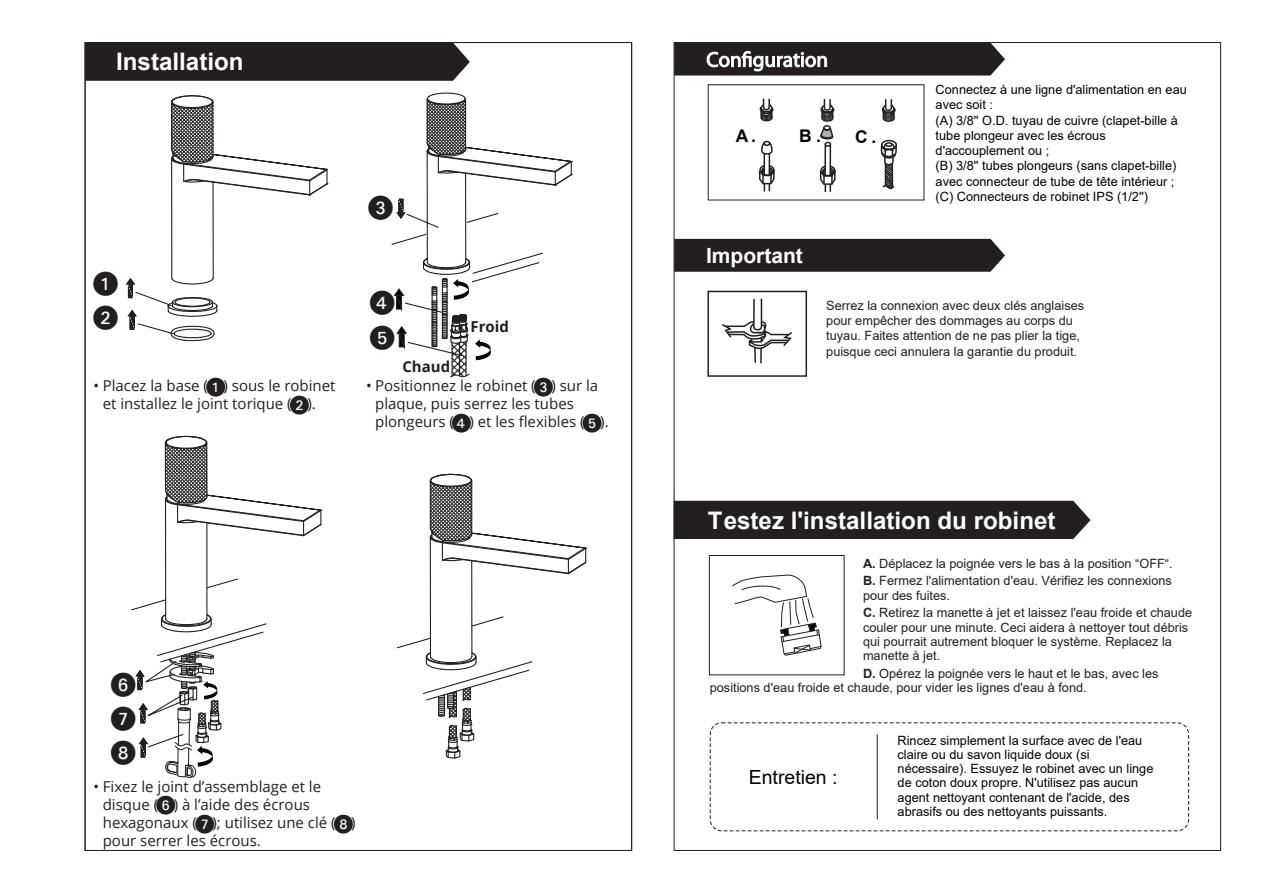
<style>
.page{position:relative;width:1263px;height:893px;background:#fff}
.page>*{position:absolute;margin:0;border:0;box-sizing:border-box;transform-origin:0 0}
.t1{font:25.05px/34.2px "Deco Numbers LH Circle";color:#231f20;text-align:justify}
.t2{font:700 24.15px "Arial";color:#fff}
.t3{font:700 21px "Arial";color:#fff}
.t4{font:19.5px "Arial";color:#010202}
.t5{font:19.5px "Deco Numbers LH Circle";color:#231f20}
.t6{font:700 17.4px "Arial";color:#010202}
.t7{font:15px/18px "Open Sans";color:#231f20}
.t8{font:700 15px "Open Sans";color:#231f20}
.t9{font:12.75px/14.2px "Arial";color:#231f20}
.t10{font:12.75px/15.3px "Arial";color:#010202}
.s1{font-weight:700}
</style>
<div class="page">
<div style="left:881px;top:140px;width:16px;height:10px;border:2px solid #231f20;border-radius:50%"></div>
<svg style="left:880px;top:142px;width:17px;height:48px"></svg>
<svg style="left:881px;top:99px;width:15px;height:23px"></svg>
<hr style="left:824px;top:145px;width:2px;height:30px;background:#231f20">
<hr style="left:829px;top:145px;width:2px;height:30px;background:#231f20">
<svg style="left:820px;top:99px;width:15px;height:48px"></svg>
<svg style="left:819px;top:164px;width:17px;height:28px"></svg>
<svg style="left:759px;top:98px;width:15px;height:24px"></svg>
<hr style="left:763px;top:154px;width:2px;height:21px;background:#231f20">
<hr style="left:768px;top:153px;width:2px;height:22px;background:#231f20">
<svg style="left:761px;top:141px;width:12px;height:13px"></svg>
<svg style="left:758px;top:164px;width:17px;height:27px"></svg>
<svg style="left:676px;top:44px;width:329px;height:32px;background:#3c3839"></svg>
<div style="left:676px;top:239px;width:329px;height:33px;background:#231f20"></div>
<div style="left:710px;top:722px;width:479px;height:109px;border:1px dashed #231f20;border-radius:12px"></div>
<hr style="left:877px;top:734px;width:1px;height:85px;background:#231f20">
<svg style="left:732px;top:574px;width:90px;height:82px"></svg>
<div style="left:709px;top:555px;width:135px;height:120px;border:1px solid #231f20"></div>
<div style="left:674px;top:501px;width:416px;height:38px;background:#231f20"></div>
<div style="left:85px;top:43px;width:385px;height:38px;background:#231f20"></div>
<svg style="left:722px;top:298px;width:70px;height:65px"></svg>
<div style="left:707px;top:291px;width:100px;height:86px;border:2px solid #231f20"></div>
<svg style="left:207px;top:578px;width:31px;height:11px"></svg>
<svg style="left:472px;top:616px;width:32px;height:11px"></svg>
<hr style="left:171px;top:159px;width:1px;height:119px;background:#231f20">
<hr style="left:212px;top:182px;width:2px;height:96px;background:#231f20">
<svg style="left:126px;top:276px;width:92px;height:66px"></svg>
<svg style="left:171px;top:95px;width:157px;height:101px"></svg>
<hr style="left:427px;top:151px;width:1px;height:111px;background:#231f20">
<hr style="left:465px;top:173px;width:1px;height:89px;background:#231f20">
<svg style="left:426px;top:92px;width:147px;height:95px"></svg>
<hr style="left:165px;top:499px;width:1px;height:120px;background:#231f20">
<hr style="left:206px;top:523px;width:1px;height:96px;background:#231f20">
<svg style="left:164px;top:435px;width:158px;height:102px"></svg>
<hr style="left:430px;top:537px;width:1px;height:120px;background:#231f20">
<hr style="left:471px;top:561px;width:1px;height:96px;background:#231f20">
<svg style="left:397px;top:637px;width:136px;height:122px"></svg>
<svg style="left:429px;top:473px;width:158px;height:102px"></svg>
<svg style="left:131px;top:599px;width:136px;height:179px"></svg>
<svg style="left:391px;top:199px;width:48px;height:47px"></svg>
<svg style="left:466px;top:212px;width:33px;height:12px"></svg>
<svg style="left:394px;top:252px;width:149px;height:126px"></svg>
<h2 class="t2" style="left:116px;top:45px;width:129px">Installation</h2>
<h1 class="t1" style="left:93px;top:266px;width:26px">U</h1>
<h1 class="t1" style="left:93px;top:300px;width:26px">V</h1>
<h3 class="t5" style="left:206px;top:376px;width:21px">U</h3>
<p class="t7" style="left:103px;top:376px;width:234px;text-indent:-9px">• Placez la base ( ) sous le robinet et installez le joint torique ( ).</p>
<h3 class="t5" style="left:290px;top:395px;width:21px">V</h3>
<h1 class="t1" style="left:368px;top:190px;width:26px">W</h1>
<h1 class="t1" style="left:370px;top:285px;width:26px">X</h1>
<h1 class="t1" style="left:370px;top:320px;width:26px">Y</h1>
<p class="t8" style="left:402px;top:356px;width:49px">Chaud</p>
<p class="t8" style="left:470px;top:316px;width:40px">Froid</p>
<h3 class="t5" style="left:534px;top:377px;width:21px">W</h3>
<p class="t7" style="left:375px;top:376px;width:235px;text-indent:-9px">• Positionnez le robinet ( ) sur la plaque, puis serrez les tubes plongeurs ( ) et les flexibles ( ).</p>
<h3 class="t5" style="left:452px;top:412px;width:21px">X</h3>
<h3 class="t5" style="left:583px;top:413px;width:21px">Y</h3>
<h1 class="t1" style="left:111px;top:667px;width:26px">U V W</h1>
<p class="t7" style="left:103px;top:777px;width:254px;text-indent:-9px">• Fixez le joint d’assemblage et le disque ( ) à l’aide des écrous hexagonaux ( ); utilisez une clé ( ) pour serrer les écrous.</p>
<h3 class="t5" style="left:156px;top:795px;width:21px">U</h3>
<h3 class="t5" style="left:195px;top:814px;width:21px">V</h3>
<h3 class="t5" style="left:334px;top:813px;width:21px">W</h3>
<h3 class="t6" style="left:736px;top:124px;width:22px">A.</h3>
<h3 class="t6" style="left:799px;top:124px;width:78px">B. C.</h3>
<h3 class="t3" style="left:706px;top:241px;width:98px">Important</h3>
<p class="t10" style="left:936px;top:82px;width:253px">Connectez à une ligne d'alimentation en eau avec soit :<br>(A) 3/8'' O.D. tuyau de cuivre (clapet-bille à tube plongeur avec les écrous d'accouplement ou ;<br>(B) 3/8'' tubes plongeurs (sans clapet-bille) avec connecteur de tube de tête intérieur ; (C) Connecteurs de robinet IPS (1/2'')</p>
<p class="t9" style="left:826px;top:297px;width:259px;line-height:15.3px">Serrez la connexion avec deux clés anglaises pour empêcher des dommages au corps du tuyau. Faites attention de ne pas plier la tige, puisque ceci annulera la garantie du produit.</p>
<h2 class="t2" style="left:708px;top:503px;width:349px">Testez l'installation du robinet</h2>
<p class="t9" style="left:863px;top:554px;width:311px;line-height:17.9px"><span class="s1">A.</span> Déplacez la poignée vers le bas à la position “OFF“.<br><span class="s1">B.</span> Fermez l'alimentation d'eau. Vérifiez les connexions</p>
<p class="t9" style="left:863px;top:586px;width:331px;line-height:17.9px">pour des fuites.<br><span class="s1">C.</span> Retirez la manette à jet et laissez l'eau froide et chaude</p>
<p class="t9" style="left:863px;top:620px;width:327px">couler pour une minute. Ceci aidera à nettoyer tout débris qui pourrait autrement bloquer le système. Replacez la manette à jet.</p>
<p class="t9" style="left:710px;top:666px;width:450px;text-indent:153px"><span class="s1">D.</span> Opérez la poignée vers le haut et le bas, avec les positions d'eau froide et chaude, pour vider les lignes d'eau à fond.</p>
<h3 class="t4" style="left:749px;top:763px;width:90px">Entretien :</h3>
<p class="t10" style="left:897px;top:733px;width:257px;line-height:14.2px">Rincez simplement la surface avec de l'eau claire ou du savon liquide doux (si nécessaire). Essuyez le robinet avec un linge de coton doux propre. N'utilisez pas aucun agent nettoyant contenant de l'acide, des abrasifs ou des nettoyants puissants.</p>
</div>
